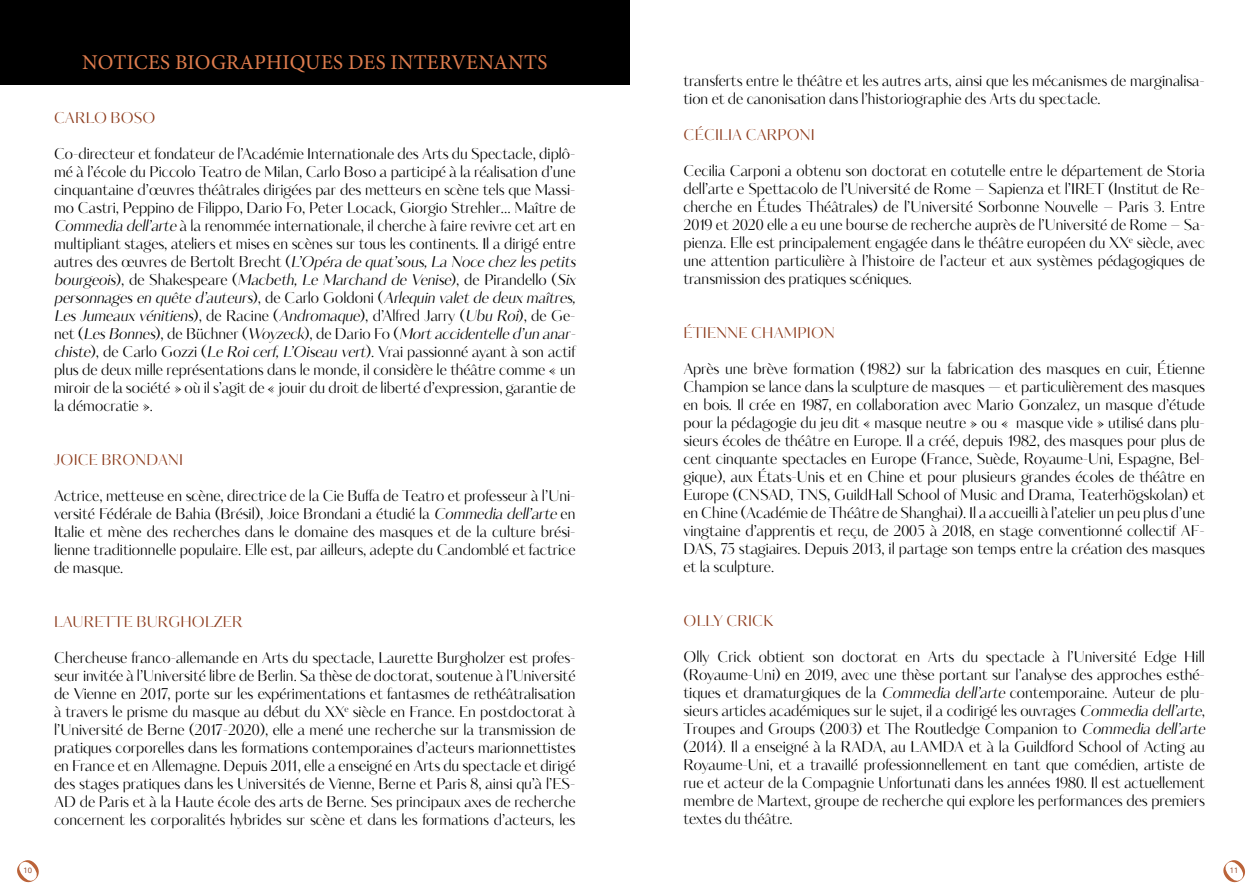
<style>
.page{position:relative;width:1259px;height:893px;background:#fff}
.page>*{position:absolute;margin:0;border:0;box-sizing:border-box;transform-origin:0 0}
.t1{font:21px "Minion Pro";letter-spacing:.01em;color:#e07d4e}
.t2{font:15px/18px "Kudryashev Display Contrast Sans";color:#000;text-align:justify}
.t3{font:15px "Kudryashev Display Contrast Sans";letter-spacing:.01em;color:#8d3c1d}
.t4{font:7.5px "Open Sans";color:#8d3c1d}
.s1{font-style:italic}
</style>
<div class="page">
<svg style="left:17px;top:860px;width:22px;height:23px"></svg>
<svg style="left:1223px;top:860px;width:22px;height:23px"></svg>
<div style="left:0;top:0;width:629px;height:84px;background:#000"></div>
<h1 class="t1" style="left:82px;top:48px;width:467px">NOTICES BIOGRAPHIQUES DES INTERVENANTS</h1>
<p class="t3" style="left:54px;top:108px;width:103px">CARLO BOSO</p>
<p class="t2" style="left:54px;top:146px;width:527px;text-align:left">Co-directeur et fondateur de l’Académie Internationale des Arts du Spectacle, diplô&shy;mé à l’école du Piccolo Teatro de Milan, Carlo Boso a participé à la réalisation d’une cinquantaine d’œuvres théâtrales dirigées par des metteurs en scène tels que Massi&shy;mo Castri, Peppino de Filippo, Dario Fo, Peter Locack, Giorgio Strehler… Maître de <span class="s1">Commediadell’arte</span>à la renommée internationale, il cherche à faire revivre cet art en multipliant stages, ateliers et mises en scènes sur tous les continents. Il a dirigé entre a u t r e s d e s œ u v r e s d e B e rto l t B r e c h t ( <span class="s1">L’Opéradequat’sous,LaNocechezlespetits bourgeois</span>) , d e S h a ke s p e a r e ( <span class="s1">Macbeth,LeMarchand deVenise</span>) , d e P i ra n d e l l o ( <span class="s1">Six personnagesen quêted’auteurs</span>) , d e C a r l o G o l d o n i ( <span class="s1">Arlequin valetdedeuxmaîtres, LesJumeauxvénitiens</span>) , d e Rac i n e ( <span class="s1">Andromaque</span>) , d ’A l fre d J a r ry ( <span class="s1">Ubu Roi</span>) , d e G e - n et ( <span class="s1">LesBonnes</span>) , d e B ü c h n e r (<span class="s1">Woyzeck</span>) , d e D a r i o Fo ( <span class="s1">Mortaccidentelled’un anar&shy;chiste</span>), de Carlo Gozzi (<span class="s1">LeRoicerf,L’Oiseau vert</span>). Vrai passionné ayant à son actif plus de deux mille représentations dans le monde, il considère le théâtre comme « un miroir de la société » où il s’agit de « jouir du droit de liberté d’expression, garantie de la démocratie ».</p>
<p class="t3" style="left:54px;top:450px;width:131px">JOICE BRONDANI</p>
<p class="t2" style="left:54px;top:488px;width:523px">Actrice, metteuse en scène, directrice de la Cie Buffa de Teatro et professeur à l’Uni&shy;versité Fédérale de Bahia (Brésil), Joice Brondani a étudié la <span class="s1">Commediadell’arte</span>en Italie et mène des recherches dans le domaine des masques et de la culture brési&shy;lienne traditionnelle populaire. Elle est, par ailleurs, adepte du Candomblé et factrice de masque.</p>
<p class="t3" style="left:54px;top:612px;width:190px">LAURETTE BURGHOLZER</p>
<p class="t2" style="left:54px;top:650px;width:523px">Chercheuse franco-allemande en Arts du spectacle, Laurette Burgholzer est profes&shy;seur invitée à l’Université libre de Berlin. Sa thèse de doctorat, soutenue à l’Université de Vienne en 2017, porte sur les expérimentations et fantasmes de rethéâtralisation à travers le prisme du masque au début du XX<sup>e</sup> siècle en France. En postdoctorat à l’Université de Berne (2017-2020), elle a mené une recherche sur la transmission de pratiques corporelles dans les formations contemporaines d’acteurs marionnettistes en France et en Allemagne. Depuis 2011, elle a enseigné en Arts du spectacle et dirigé des stages pratiques dans les Universités de Vienne, Berne et Paris 8, ainsi qu’à l’ES-AD de Paris et à la Haute école des arts de Berne. Ses principaux axes de recherche concernent les corporalités hybrides sur scène et dans les formations d’acteurs, les</p>
<p class="t2" style="left:683px;top:73px;width:523px">transferts entre le théâtre et les autres arts, ainsi que les mécanismes de marginalisa&shy;tion et de canonisation dans l’historiographie des Arts du spectacle.</p>
<p class="t3" style="left:683px;top:125px;width:133px">CÉCILIA CARPONI</p>
<p class="t2" style="left:683px;top:163px;width:523px">Cecilia Carponi a obtenu son doctorat en cotutelle entre le département de Storia dell’arte e Spettacolo de l’Université de Rome – Sapienza et l’IRET (Institut de Re&shy;cherche en Études Théâtrales) de l’Université Sorbonne Nouvelle – Paris 3. Entre 2019 et 2020 elle a eu une bourse de recherche auprès de l’Université de Rome – Sa&shy;pienza. Elle est principalement engagée dans le théâtre européen du XX<sup>e</sup> siècle, avec une attention particulière à l’histoire de l’acteur et aux systèmes pédagogiques de transmission des pratiques scéniques.</p>
<p class="t3" style="left:683px;top:323px;width:153px">ÉTIENNE CHAMPION</p>
<p class="t2" style="left:683px;top:361px;width:523px">Après une brève formation (1982) sur la fabrication des masques en cuir, Étienne Champion se lance dans la sculpture de masques — et particulièrement des masques en bois. Il crée en 1987, en collaboration avec Mario Gonzalez, un masque d’étude pour la pédagogie du jeu dit « masque neutre » ou « masque vide » utilisé dans plu&shy;sieurs écoles de théâtre en Europe. Il a créé, depuis 1982, des masques pour plus de cent cinquante spectacles en Europe (France, Suède, Royaume-Uni, Espagne, Bel&shy;gique), aux États-Unis et en Chine et pour plusieurs grandes écoles de théâtre en Europe (CNSAD, TNS, GuildHall School of Music and Drama, Teaterhögskolan) et en Chine (Académie de Théâtre de Shanghai). Il a accueilli à l’atelier un peu plus d’une vingtaine d’apprentis et reçu, de 2005 à 2018, en stage conventionné collectif AF-DAS, 75 stagiaires. Depuis 2013, il partage son temps entre la création des masques et la sculpture.</p>
<p class="t3" style="left:683px;top:611px;width:91px">OLLY CRICK</p>
<p class="t2" style="left:683px;top:649px;width:527px;text-align:left">Olly Crick obtient son doctorat en Arts du spectacle à l’Université Edge Hill (Royaume-Uni) en 2019, avec une thèse portant sur l’analyse des approches esthé&shy;tiques et dramaturgiques de la <span class="s1">Commediadell’arte</span> contemporaine. Auteur de plu&shy;sieurs articles académiques sur le sujet, il a codirigé les ouvrages <span class="s1">Commediadell’arte</span>, Troupes and Groups (2003) et The Routledge Companion to <span class="s1">Commediadell’arte </span>(2014). Il a enseigné à la RADA, au LAMDA et à la Guildford School of Acting au Royaume-Uni, et a travaillé professionnellement en tant que comédien, artiste de rue et acteur de la Compagnie Unfortunati dans les années 1980. Il est actuellement membre de Martext, groupe de recherche qui explore les performances des premiers textes du théâtre.</p>
<p class="t4" style="left:24px;top:865px;width:10px">10</p>
<p class="t4" style="left:1230px;top:865px;width:10px">11</p>
</div>
